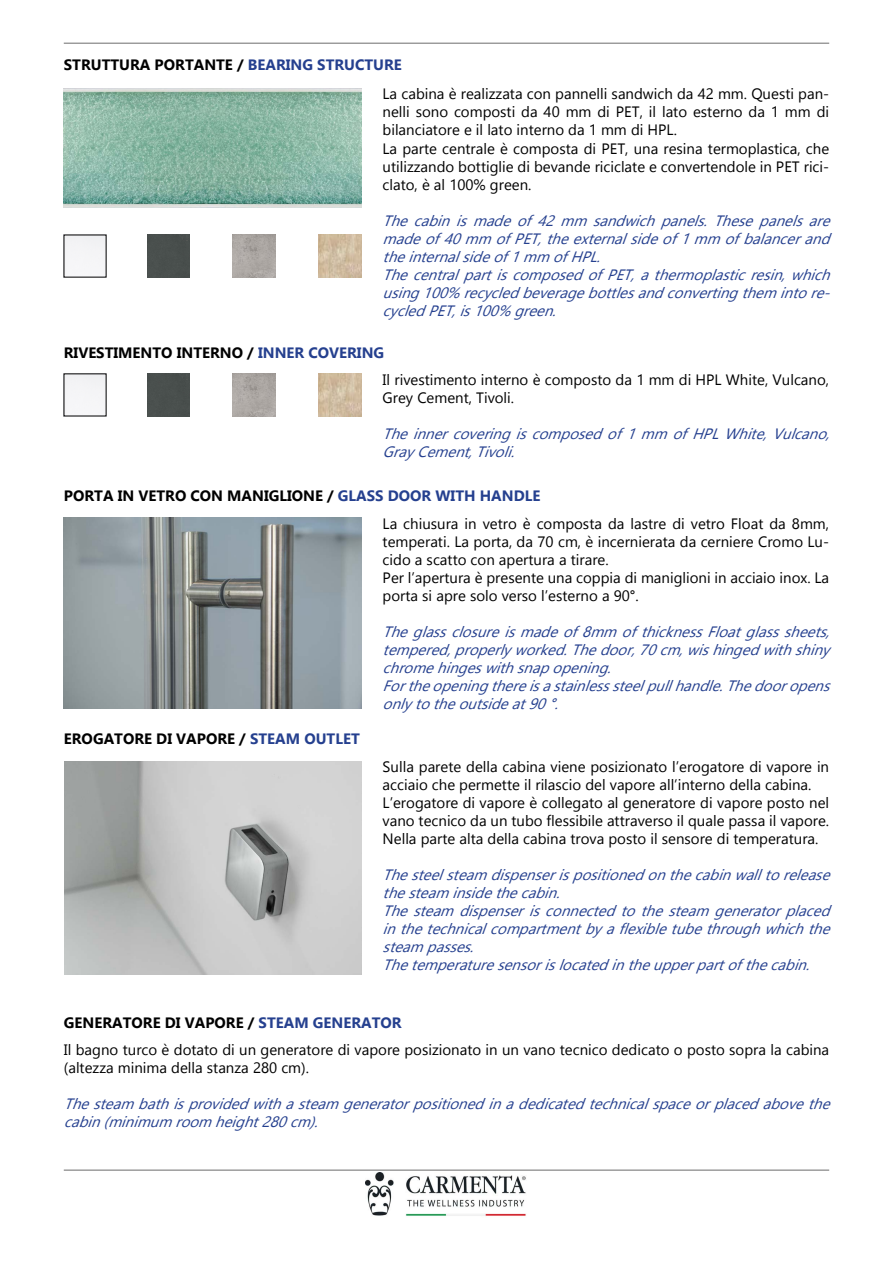
<style>
.page{position:relative;width:893px;height:1263px;background:#fff}
.page>*{position:absolute;margin:0;border:0;box-sizing:border-box;transform-origin:0 0}
.t1{font:15px/18px "Gadugi";color:#000}
.t2{font:italic 15px/18px "Gadugi";color:#25408f}
.t3{font:700 15px "Gadugi";color:#000}
.t4{font:700 15px "Gadugi";color:#25408f}
.s1{color:#000}
.s2{color:#25408f}
.s3{font-weight:700}
.s4{font-weight:700;color:#25408f}
</style>
<div class="page">
<hr style="left:64px;top:1169px;width:765px;height:2px;background:#9b9b9b">
<hr style="left:64px;top:43px;width:765px;height:1px;background:#9b9b9b">
<img style="left:365px;top:1173px;width:161px;height:43px">
<img style="left:64px;top:89px;width:297px;height:118px">
<div style="left:147px;top:235px;width:43px;height:42px;background:#494f4d"></div>
<img style="left:319px;top:235px;width:42px;height:42px">
<img style="left:233px;top:235px;width:42px;height:42px">
<div style="left:147px;top:374px;width:43px;height:42px;background:#494f4d"></div>
<img style="left:319px;top:374px;width:42px;height:42px">
<img style="left:233px;top:374px;width:42px;height:42px">
<img style="left:64px;top:518px;width:297px;height:191px">
<img style="left:64px;top:761px;width:297px;height:214px">
<p class="t3" style="left:64px;top:56px;width:20px">STRUTTURA</p>
<p class="t3" style="left:155px;top:56px;width:20px">PORTANTE</p>
<p class="t4" style="left:237px;top:56px;width:31px"><span class="s1">/</span> BEARING</p>
<p class="t4" style="left:317px;top:56px;width:11px">STRUCTURE</p>
<p class="t1" style="left:383px;top:85px;width:448px">La cabina è realizzata con pannelli sandwich da 42 mm. Questi pan&shy;nelli sono composti da 40 mm di PET, il lato esterno da 1 mm di bilanciatore e il lato interno da 1 mm di HPL.<br>La parte centrale è composta di PET, una resina termoplastica, che utilizzando bottiglie di bevande riciclate e convertendole in PET rici&shy;clato, è al 100% green.</p>
<p class="t2" style="left:383px;top:211px;width:455px">Thecabinismadeof42mm sandwichpanels.Thesepanelsare madeof40mm ofPET,theexternalsideof1mm ofbalancerand theinternalsideof1mm ofHPL.<br>ThecentralpartiscomposedofPET,athermoplasticresin,which using100% recycledbeveragebottlesandconvertingthem intore&shy;cycledPET,is100% green.</p>
<p class="t3" style="left:64px;top:343px;width:35px">RIVESTIMENTO</p>
<p class="t3" style="left:177px;top:343px;width:11px">INTERNO</p>
<p class="t4" style="left:247px;top:343px;width:27px"><span class="s1">/</span> INNER</p>
<p class="t4" style="left:308px;top:343px;width:41px">COVERING</p>
<p class="t1" style="left:383px;top:370px;width:448px">Il rivestimento interno è composto da 1 mm di HPL White, Vulcano,<br>Grey Cement, Tivoli.</p>
<p class="t2" style="left:383px;top:424px;width:454px">Theinnercoveringiscomposedof1mm ofHPLWhite,Vulcano,<br>Gray Cement,Tivoli.</p>
<p class="t3" style="left:64px;top:487px;width:11px">PORTA</p>
<p class="t3" style="left:118px;top:487px;width:41px">IN VETRO</p>
<p class="t3" style="left:191px;top:487px;width:12px">CON</p>
<p class="t3" style="left:227px;top:487px;width:11px">MANIGLIONE</p>
<p class="t4" style="left:327px;top:487px;width:21px"><span class="s1">/</span> GLASS</p>
<p class="t4" style="left:388px;top:487px;width:12px">DOOR</p>
<p class="t4" style="left:436px;top:487px;width:11px">WITH</p>
<p class="t4" style="left:480px;top:487px;width:11px">HANDLE</p>
<p class="t1" style="left:383px;top:514px;width:448px">La chiusura in vetro è composta da lastre di vetro Float da 8mm, temperati. La porta, da 70 cm, è incernierata da cerniere Cromo Lu&shy;cido a scatto con apertura a tirare.<br>Per l’apertura è presente una coppia di maniglioni in acciaio inox. La porta si apre solo verso l’esterno a 90°.</p>
<p class="t2" style="left:383px;top:622px;width:455px">Theglassclosureismadeof8mm ofthicknessFloatglasssheets, tempered,properly worked.Thedoor,70cm,wishingedwithshiny chromehingeswithsnapopening.<br>Fortheopeningthereisastainlesssteelpullhandle.Thedooropens only totheoutsideat90°.</p>
<p class="t3" style="left:64px;top:730px;width:297px">EROGATORE DI VAPORE / <span class="s2">STEAM OUTLET</span></p>
<p class="t1" style="left:383px;top:758px;width:448px">Sulla parete della cabina viene posizionato l’erogatore di vapore in acciaio che permette il rilascio del vapore all’interno della cabina.<br>L’erogatore di vapore è collegato al generatore di vapore posto nel vano tecnico da un tubo flessibile attraverso il quale passa il vapore.<br>Nella parte alta della cabina trova posto il sensore di temperatura.</p>
<p class="t2" style="left:383px;top:866px;width:455px">Thesteelsteam dispenserispositionedonthecabinwalltorelease thesteam insidethecabin.<br>Thesteam dispenserisconnectedtothesteam generatorplaced inthetechnicalcompartmentby aflexibletubethroughwhichthe steam passes.<br>Thetemperaturesensorislocatedintheupperpartofthecabin.</p>
<p class="t1" style="left:64px;top:1008px;width:767px;line-height:27.8px"><span class="s3">GENERATORE DI VAPORE /</span> <span class="s4">STEAM GENERATOR<br></span>Il bagno turco è dotato di un generatore di vapore posizionato in un vano tecnico dedicato o posto sopra la cabina</p>
<p class="t1" style="left:64px;top:1059px;width:247px">(altezza minima della stanza 280 cm).</p>
<p class="t2" style="left:64px;top:1095px;width:773px">Thesteam bathisprovidedwithasteam generatorpositionedinadedicatedtechnicalspaceorplacedabovethe cabin(minimum room height280cm).</p>
</div>
